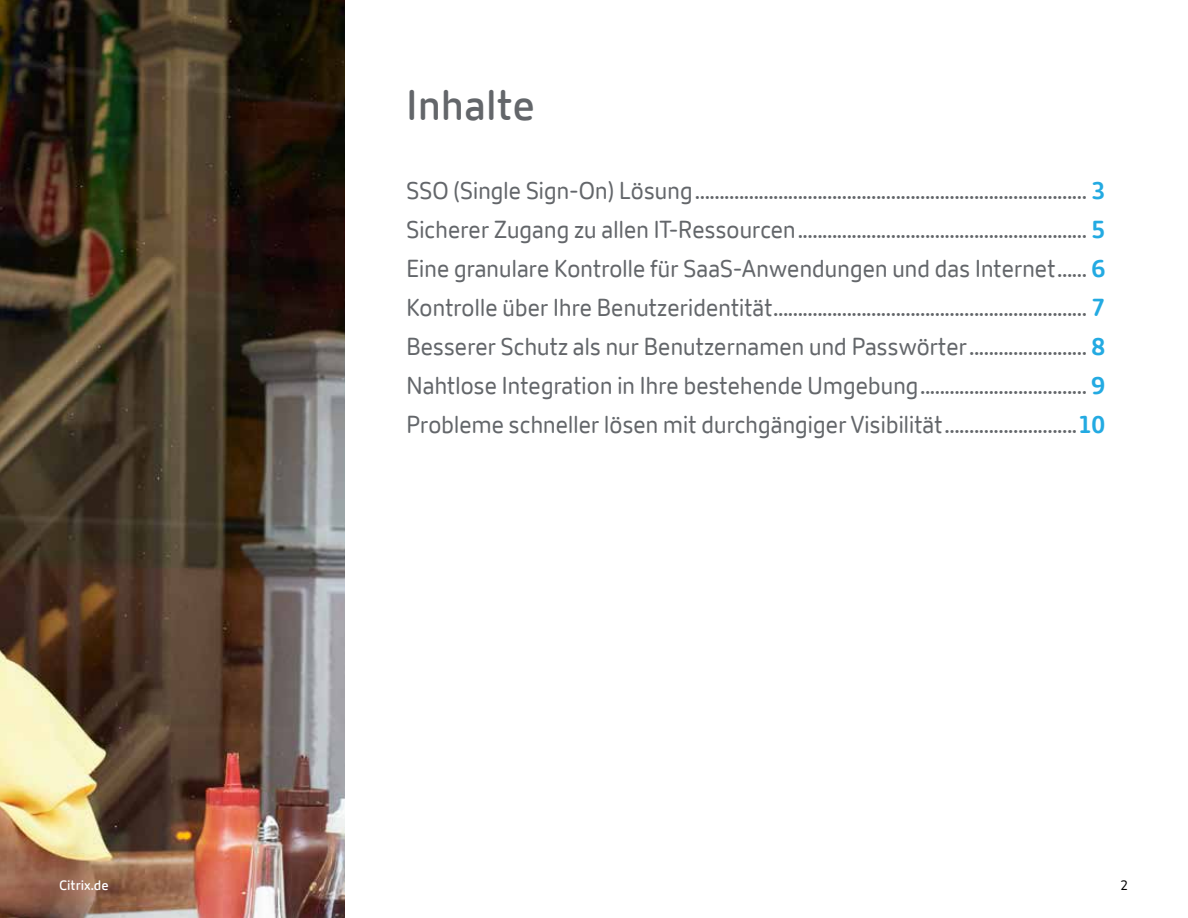
<style>
.page{position:relative;width:1188px;height:918px;background:#fff}
.page>*{position:absolute;margin:0;border:0;box-sizing:border-box;transform-origin:0 0}
.t1{font:600 42px "Citrix New Sans";color:#63666a}
.t2{font:24px/39px "Citrix New Sans";letter-spacing:-.02em;color:#63666a;text-align:justify}
.t3{font:600 13.5px "Citrix New Sans";color:#fff}
.t4{font:13.5px "Citrix New Sans";color:#000}
.s1{font-weight:700;color:#23aae2}
</style>
<div class="page">
<img style="left:0;top:0;width:344px;height:918px">
<p class="t3" style="left:59px;top:877px;width:51px">Citrix.de</p>
<h1 class="t1" style="left:406px;top:81px;width:131px">Inhalte</h1>
<p class="t2" style="left:406px;top:172px;width:700px">SSO (Single Sign-On) Lösung................................................................................ <span class="s1">3<br></span>Sicherer Zugang zu allen IT-Ressourcen........................................................... <span class="s1">5<br></span>Eine granulare Kontrolle für SaaS-Anwendungen und das Internet...... <span class="s1">6<br></span>Kontrolle über Ihre Benutzeridentität................................................................ <span class="s1">7<br></span>Besserer Schutz als nur Benutzernamen und Passwörter........................ <span class="s1">8<br></span>Nahtlose Integration in Ihre bestehende Umgebung.................................. <span class="s1">9<br></span>Probleme schneller lösen mit durchgängiger Visibilität...........................<span class="s1">10</span></p>
<p class="t4" style="left:1120px;top:878px;width:9px">2</p>
</div>
